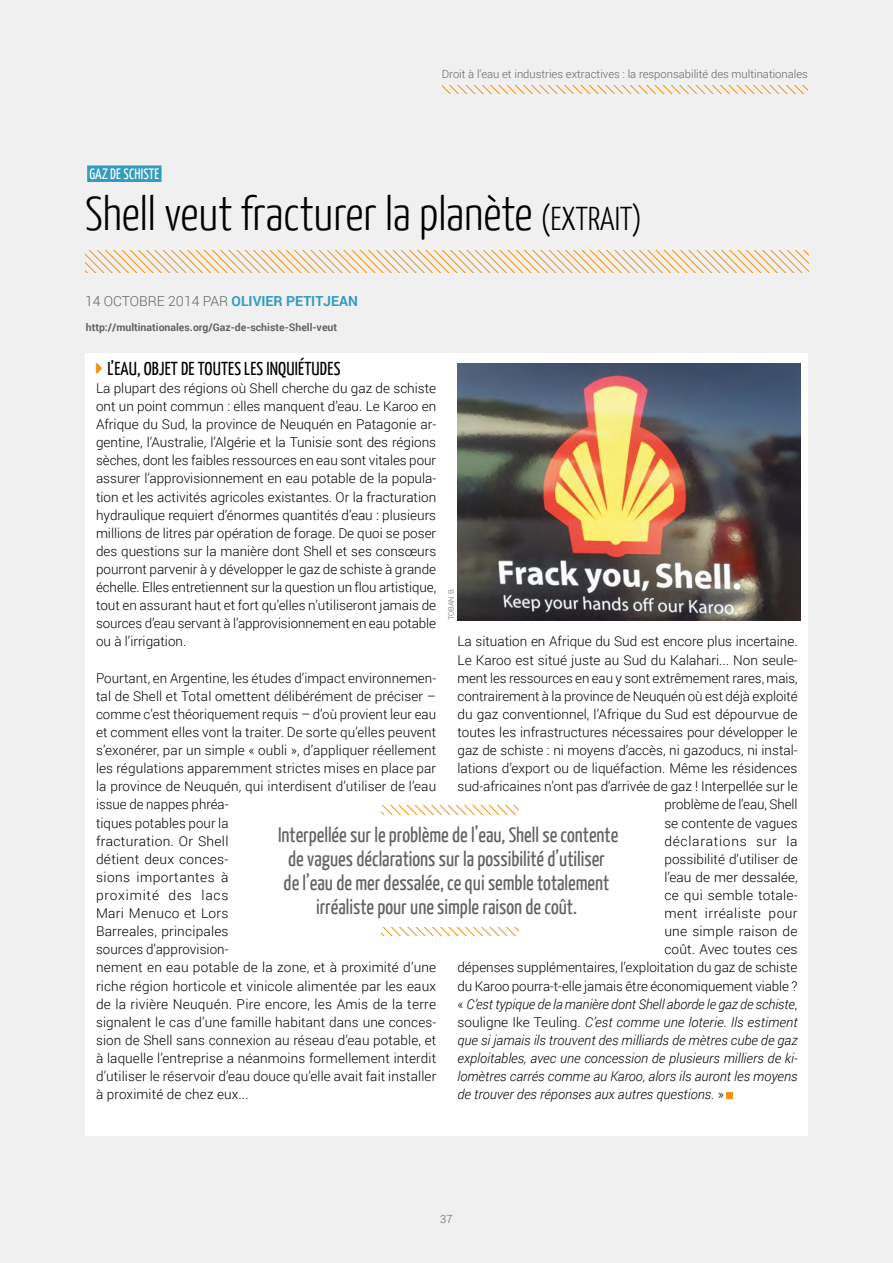
<style>
.page{position:relative;width:893px;height:1263px;background:#f0f0f1}
.page>*{position:absolute;margin:0;border:0;box-sizing:border-box;transform-origin:0 0}
.t1{font:300 48px "Yanone Kaffeesatz";color:#000}
.t2{font:21px/24px "Yanone Kaffeesatz";color:#646363;text-align:center}
.t3{font:18.75px "Yanone Kaffeesatz";letter-spacing:.01em;color:#000}
.t4{font:15px "Yanone Kaffeesatz";letter-spacing:.01em;color:#fff}
.t5{font:300 13.8px "Roboto";color:#646363}
.t6{font:300 13.5px/18.1px "Roboto";letter-spacing:.005em;color:#000;text-align:justify}
.t7{font:italic 300 13.5px "Roboto";color:#000}
.t8{font:300 13.5px "Roboto";letter-spacing:.035em;color:#000}
.t9{font:300 13.5px "Roboto";letter-spacing:.05em;color:#000}
.t10{font:300 11.25px "Roboto";color:#646363}
.t11{font:700 10.5px "Roboto";color:#646363}
.t12{font:300 7.5px "Roboto";color:#646363}
.s1{font-size:33px}
.s2{font-weight:700;color:#349bbe}
.s3{font-style:normal}
</style>
<div class="page">
<svg style="left:442px;top:85px;width:366px;height:9px"></svg>
<svg style="left:85px;top:250px;width:723px;height:23px"></svg>
<div style="left:85px;top:353px;width:723px;height:782px;background:#fff"></div>
<div style="left:726px;top:1092px;width:7px;height:7px;background:#f39313"></div>
<div style="left:87px;top:165px;width:75px;height:17px;background:#349bbe"></div>
<img style="left:457px;top:363px;width:343px;height:257px">
<svg style="left:382px;top:927px;width:137px;height:9px"></svg>
<svg style="left:382px;top:806px;width:137px;height:9px"></svg>
<p class="t4" style="left:89px;top:165px;width:72px">GAZ DE SCHISTE</p>
<p class="t10" style="left:442px;top:66px;width:368px">Droit à l’eau et industries extractives : la responsabilité des multinationales</p>
<h1 class="t1" style="left:85px;top:184px;width:558px">Shell veut fracturer la planète <span class="s1">(EXTRAIT)</span></h1>
<p class="t5" style="left:85px;top:292px;width:274px">14 OCTOBRE 2014 PAR <span class="s2">OLIVIER PETITJEAN</span></p>
<p class="t11" style="left:86px;top:319px;width:253px">http://multinationales.org/Gaz-de-schiste-Shell-veut</p>
<h3 class="t3" style="left:107px;top:357px;width:234px">L’EAU, OBJET DE TOUTES LES INQUIÉTUDES</h3>
<p class="t6" style="left:96px;top:379px;width:342px">La plupart des régions où Shell cherche du gaz de schiste ont un point commun : elles manquent d’eau. Le Karoo en Afrique du Sud, la province de Neuquén en Patagonie ar&shy;gentine, l’Australie, l’Algérie et la Tunisie sont des régions sèches, dont les faibles ressources en eau sont vitales pour assurer l’approvisionnement en eau potable de la popula&shy;tion et les activités agricoles existantes. Or la fracturation hydraulique requiert d’énormes quantités d’eau : plusieurs millions de litres par opération de forage. De quoi se poser des questions sur la manière dont Shell et ses consœurs pourront parvenir à y développer le gaz de schiste à grande échelle. Elles entretiennent sur la question un flou artistique, tout en assurant haut et fort qu’elles n’utiliseront jamais de sources d’eau servant à l’approvisionnement en eau potable ou à l’irrigation.</p>
<p class="t6" style="left:96px;top:668px;width:342px;text-align:left">Pourtant, en Argentine, les études d’impact environnemen&shy;tal de Shell et Total omettent délibérément de préciser – comme c’est théoriquement requis – d’où provient leur eau et comment elles vont la traiter. De sorte qu’elles peuvent s’exonérer, par un simple « oubli », d’appliquer réellement les régulations apparemment strictes mises en place par la province de Neuquén, qui interdisent d’utiliser de l’eau issue de nappes phréa-<br>tiques potables pour la<br>fracturation. Or Shell<br>détient deux conces-<br>sions importantes à<br>proximité des lacs<br>Mari Menuco et Lors<br>Barreales, principales<br>sources d’approvision-<br>nement en eau potable de la zone, et à proximité d’une riche région horticole et vinicole alimentée par les eaux de la rivière Neuquén. Pire encore, les Amis de la terre signalent le cas d’une famille habitant dans une conces&shy;sion de Shell sans connexion au réseau d’eau potable, et à laquelle l’entreprise a néanmoins formellement interdit d’utiliser le réservoir d’eau douce qu’elle avait fait installer à proximité de chez eux...</p>
<p class="t12" style="left:446px;top:620px;width:34px;rotate:-90deg">TOBAN B.</p>
<p class="t6" style="left:457px;top:632px;width:342px">La situation en Afrique du Sud est encore plus incertaine.</p>
<p class="t6" style="left:457px;top:650px;width:342px">Le Karoo est situé juste au Sud du Kalahari... Non seule-</p>
<p class="t6" style="left:457px;top:668px;width:342px">ment les ressources en eau y sont extrêmement rares, mais,</p>
<p class="t6" style="left:457px;top:686px;width:342px">contrairement à la province de Neuquén où est déjà exploité</p>
<p class="t6" style="left:457px;top:704px;width:342px">du gaz conventionnel, l’Afrique du Sud est dépourvue de</p>
<p class="t6" style="left:457px;top:723px;width:342px">toutes les infrastructures nécessaires pour développer le</p>
<p class="t6" style="left:457px;top:741px;width:342px">gaz de schiste : ni moyens d’accès, ni gazoducs, ni instal-</p>
<p class="t6" style="left:457px;top:759px;width:342px">lations d’export ou de liquéfaction. Même les résidences</p>
<p class="t6" style="left:457px;top:777px;width:342px">sud-africaines n’ont pas d’arrivée de gaz ! Interpellée sur le</p>
<p class="t6" style="left:664px;top:795px;width:135px">problème de l’eau, Shell</p>
<p class="t6" style="left:664px;top:813px;width:135px">se contente de vagues</p>
<p class="t9" style="left:664px;top:831px;width:135px">déclarations sur la</p>
<p class="t6" style="left:664px;top:849px;width:135px">possibilité d’utiliser de</p>
<p class="t6" style="left:664px;top:867px;width:135px">l’eau de mer dessalée,</p>
<p class="t6" style="left:664px;top:886px;width:135px">ce qui semble totale-</p>
<p class="t8" style="left:664px;top:904px;width:135px">ment irréaliste pour</p>
<p class="t6" style="left:664px;top:922px;width:135px">une simple raison de</p>
<p class="t6" style="left:664px;top:940px;width:135px">coût. Avec toutes ces</p>
<p class="t6" style="left:457px;top:958px;width:342px">dépenses supplémentaires, l’exploitation du gaz de schiste</p>
<p class="t6" style="left:457px;top:976px;width:342px">du Karoo pourra-t-elle jamais être économiquement viable ?</p>
<p class="t7" style="left:457px;top:994px;width:341px"><span class="s3">«</span> C’est typique de la manière dont Shell aborde le gaz de schiste<span class="s3">,</span></p>
<p class="t7" style="left:457px;top:1013px;width:342px"><span class="s3">souligne Ike Teuling.</span> C’est comme une loterie. Ils estiment</p>
<p class="t7" style="left:457px;top:1031px;width:342px">que si jamais ils trouvent des milliards de mètres cube de gaz</p>
<p class="t7" style="left:457px;top:1049px;width:342px">exploitables, avec une concession de plusieurs milliers de ki-</p>
<p class="t7" style="left:457px;top:1067px;width:342px">lomètres carrés comme au Karoo, alors ils auront les moyens</p>
<p class="t7" style="left:457px;top:1085px;width:268px">de trouver des réponses aux autres questions. <span class="s3">»</span></p>
<h2 class="t2" style="left:278px;top:822px;width:342px">Interpellée sur le problème de l’eau, Shell se contente de vagues déclarations sur la possibilité d’utiliser<br>de l’eau de mer dessalée, ce qui semble totalement irréaliste pour une simple raison de coût.</h2>
<p class="t10" style="left:440px;top:1212px;width:14px">37</p>
</div>
